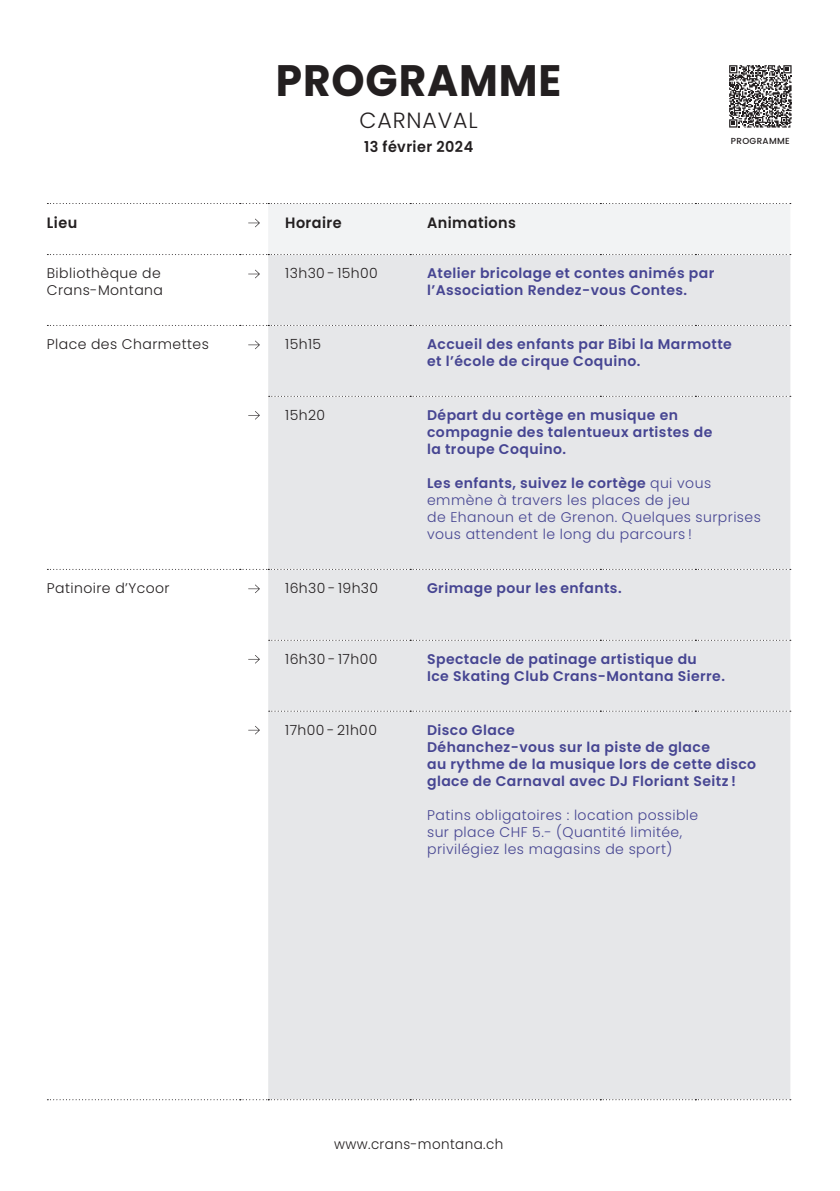
<style>
.page{position:relative;width:840px;height:1191px;background:#fff}
.page>*{position:absolute;margin:0;border:0;box-sizing:border-box;transform-origin:0 0}
.Titre_H2_Programme{font:700 44px "Poppins";letter-spacing:.02em;color:#231f20;scale:.96 1}
.Titre_H3{font:300 22px "Poppins";letter-spacing:.04em;color:#231f20}
.Titre_Horaire_Animation_Lieu{font:600 15px "Poppins";letter-spacing:.03em;color:#231f20;scale:.96 1}
.Lieu{font:600 14px/17px "Poppins";letter-spacing:.03em;color:#464592}
.Lieu-2{font:300 14px/17px "Poppins";letter-spacing:.03em;color:#464592}
.Lieu-3{font:300 14px/17px "Poppins";letter-spacing:.03em;color:#231f20}
.Horaire{font:300 14px "Poppins";letter-spacing:.03em;color:#231f20}
.Langue___Website{font:300 14px "Poppins";letter-spacing:.03em;color:#231f20;scale:.96 1}
.Titre_H3-2{font:500 8.8px "Poppins";letter-spacing:.04em;color:#231f20}
.s1{font-weight:300}
</style>
<div class="page">
<div style="left:268px;top:255px;width:521px;height:844px;background:#e6e7e9"></div>
<svg style="left:268px;top:640px;width:522px;height:1px"></svg>
<svg style="left:268px;top:396px;width:522px;height:1px"></svg>
<svg style="left:268px;top:710px;width:522px;height:1px"></svg>
<svg style="left:47px;top:1099px;width:743px;height:1px"></svg>
<svg style="left:47px;top:325px;width:743px;height:1px"></svg>
<svg style="left:47px;top:569px;width:743px;height:1px"></svg>
<svg style="left:47px;top:203px;width:743px;height:52px"></svg>
<svg style="left:248px;top:270px;width:12px;height:8px"></svg>
<svg style="left:248px;top:340px;width:12px;height:9px"></svg>
<svg style="left:248px;top:411px;width:12px;height:8px"></svg>
<svg style="left:248px;top:584px;width:12px;height:9px"></svg>
<svg style="left:248px;top:655px;width:12px;height:8px"></svg>
<svg style="left:248px;top:726px;width:12px;height:8px"></svg>
<svg style="left:729px;top:65px;width:62px;height:63px"></svg>
<p class="Titre_H2_Programme" style="left:276px;top:55px;width:298px">PROGRAMME</p>
<p class="Titre_H3" style="left:359px;top:108px;width:119px">CARNAVAL</p>
<p class="Titre_Horaire_Animation_Lieu" style="left:364px;top:138px;width:115px">13 février 2024</p>
<p class="Titre_H3-2" style="left:730px;top:135px;width:60px">PROGRAMME</p>
<p class="Titre_Horaire_Animation_Lieu" style="left:47px;top:214px;width:33px">Lieu</p>
<p class="Titre_Horaire_Animation_Lieu" style="left:285px;top:214px;width:60px">Horaire</p>
<p class="Titre_Horaire_Animation_Lieu" style="left:427px;top:214px;width:94px">Animations</p>
<p class="Lieu-3" style="left:47px;top:265px;width:118px">Bibliothèque de<br>Crans-Montana</p>
<p class="Horaire" style="left:285px;top:265px;width:94px">13h30 - 15h00</p>
<p class="Lieu" style="left:427px;top:265px;width:288px">Atelier bricolage et contes animés par l’Association Rendez-vous Contes.</p>
<p class="Lieu-3" style="left:47px;top:336px;width:163px">Place des Charmettes</p>
<p class="Horaire" style="left:285px;top:336px;width:37px">15h15</p>
<p class="Lieu" style="left:427px;top:336px;width:306px">Accueil des enfants par Bibi la Marmotte et l’école de cirque Coquino.</p>
<p class="Horaire" style="left:285px;top:407px;width:41px">15h20</p>
<p class="Lieu" style="left:427px;top:406px;width:252px">Départ du cortège en musique en</p>
<p class="Lieu" style="left:427px;top:423px;width:286px">compagnie des talentueux artistes de la troupe Coquino.</p>
<p class="Lieu" style="left:427px;top:474px;width:285px">Les enfants, suivez le cortège <span class="s1">qui vous</span></p>
<p class="Lieu-2" style="left:427px;top:491px;width:264px">emmène à travers les places de jeu</p>
<p class="Lieu-2" style="left:427px;top:508px;width:335px">de Ehanoun et de Grenon. Quelques surprises vous attendent le long du parcours !</p>
<p class="Lieu-3" style="left:47px;top:579px;width:124px">Patinoire d’Ycoor</p>
<p class="Horaire" style="left:285px;top:580px;width:94px">16h30 - 19h30</p>
<p class="Lieu" style="left:427px;top:579px;width:196px">Grimage pour les enfants.</p>
<p class="Horaire" style="left:285px;top:651px;width:94px">16h30 - 17h00</p>
<p class="Lieu" style="left:427px;top:650px;width:299px">Spectacle de patinage artistique du<br>Ice Skating Club Crans-Montana Sierre.</p>
<p class="Horaire" style="left:285px;top:721px;width:93px">17h00 - 21h00</p>
<p class="Lieu" style="left:427px;top:721px;width:89px">Disco Glace</p>
<p class="Lieu" style="left:427px;top:738px;width:330px">Déhanchez-vous sur la piste de glace<br>au rythme de la musique lors de cette disco glace de Carnaval avec DJ Floriant Seitz !</p>
<p class="Lieu-2" style="left:427px;top:806px;width:272px">Patins obligatoires : location possible sur place CHF 5.- (Quantité limitée,</p>
<p class="Lieu-2" style="left:427px;top:840px;width:246px">privilégiez les magasins de sport)</p>
<p class="Langue___Website" style="left:334px;top:1136px;width:178px">www.crans-montana.ch</p>
</div>
